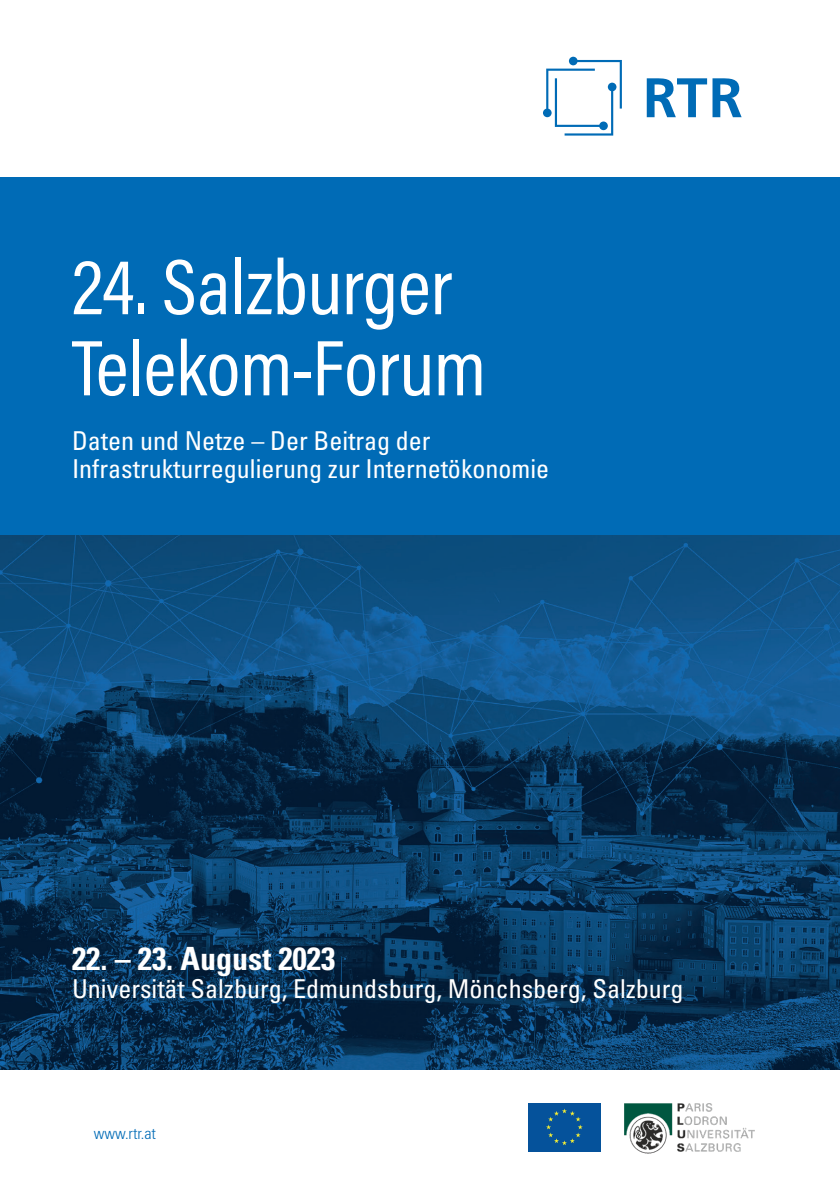
<style>
.page{position:relative;width:840px;height:1191px;background:#fff}
.page>*{position:absolute;margin:0;border:0;box-sizing:border-box;transform-origin:0 0}
.t1{font:79.6px "Acumin Pro Cond";color:#fff}
.t2{font:700 condensed 32px "Univers LT Pro";color:#fff}
.t3{font:condensed 26px "Univers LT Pro";color:#fff}
.t4{font:300 condensed 16px "Univers LT Pro";color:#006bb6}
</style>
<div class="page">
<img style="left:0;top:535px;width:839px;height:534px">
<div style="left:0;top:178px;width:839px;height:357px;background:#006bb6"></div>
<svg style="left:543px;top:57px;width:78px;height:79px"></svg>
<svg style="left:646px;top:78px;width:60px;height:39px"></svg>
<svg style="left:712px;top:78px;width:29px;height:39px"></svg>
<img style="left:624px;top:1103px;width:131px;height:51px">
<div style="left:528px;top:1103px;width:72px;height:48px;background:#05529b"></div>
<svg style="left:546px;top:1108px;width:36px;height:37px"></svg>
<p class="t1" style="left:72px;top:235px;width:382px">24. Salzburger</p>
<p class="t1" style="left:72px;top:316px;width:415px">Telekom-Forum</p>
<p class="t3" style="left:72px;top:424px;width:360px">Daten und Netze – Der Beitrag der</p>
<p class="t3" style="left:72px;top:452px;width:478px">Infrastrukturregulierung zur Internetökonomie</p>
<p class="t2" style="left:72px;top:939px;width:264px">22. – 23. August 2023</p>
<p class="t3" style="left:72px;top:972px;width:612px">Universität Salzburg, Edmundsburg, Mönchsberg, Salzburg</p>
<p class="t4" style="left:94px;top:1122px;width:64px">www.rtr.at</p>
</div>
